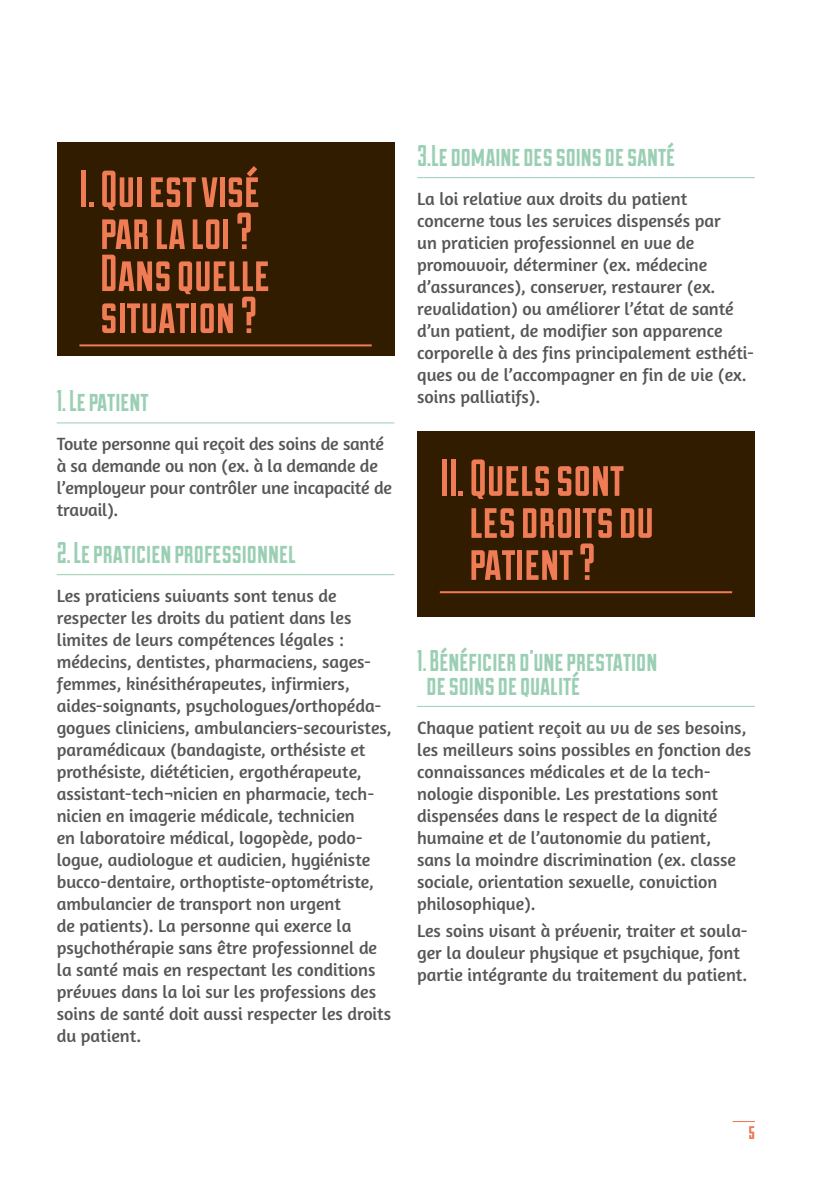
<style>
.page{position:relative;width:840px;height:1191px;background:#fff}
.page>*{position:absolute;margin:0;border:0;box-sizing:border-box;transform-origin:0 0}
.Titel_1_Duke{font:52px/42px "Duke Fill";color:#ef7c55;text-align:center}
.HEADING_1{font:30px/24px "Duke Fill";color:#9acfb3}
.Brood{font:18px/22px "Amaranth";color:#565655}
.Brood-2{font:18px "Duke Fill";color:#ef7c55}
</style>
<div class="page">
<hr style="left:57px;top:422px;width:337px;height:1px;background:#9acfb3">
<hr style="left:57px;top:574px;width:337px;height:1px;background:#9acfb3">
<div style="left:57px;top:143px;width:337px;height:213px;background:#311c00"></div>
<hr style="left:79px;top:344px;width:292px;height:2px;background:#ef7c55">
<hr style="left:417px;top:177px;width:337px;height:1px;background:#9acfb3">
<div style="left:417px;top:431px;width:337px;height:186px;background:#311c00"></div>
<hr style="left:439px;top:591px;width:292px;height:2px;background:#ef7c55">
<hr style="left:417px;top:706px;width:337px;height:1px;background:#9acfb3">
<svg style="left:732px;top:1121px;width:22px;height:1px"></svg>
<p class="Titel_1_Duke" style="left:79px;top:167px;width:192px">I. Qui est visé par la loi ?<br>Dans quelle situation?</p>
<p class="HEADING_1" style="left:57px;top:388px;width:93px">1. Le patient</p>
<p class="Brood" style="left:57px;top:433px;width:336px">Toute personne qui reçoit des soins de santé à sa demande ou non (ex. à la demande de l’employeur pour contrôler une incapacité de travail).</p>
<p class="HEADING_1" style="left:57px;top:539px;width:240px">2. Le praticien professionnel</p>
<p class="Brood" style="left:57px;top:584px;width:336px">Les praticiens suivants sont tenus de respecter les droits du patient dans les limites de leurs compétences légales : médecins, dentistes, pharmaciens, sages&shy;femmes, kinésithérapeutes, infirmiers, aides-soignants, psychologues/orthopéda&shy;gogues cliniciens, ambulanciers-secouristes, paramédicaux (bandagiste, orthésiste et prothésiste, diététicien, ergothérapeute, assistant-tech¬nicien en pharmacie, tech&shy;nicien en imagerie médicale, technicien<br>en laboratoire médical, logopède, podo&shy;logue, audiologue et audicien, hygiéniste bucco-dentaire, orthoptiste-optométriste, ambulancier de transport non urgent<br>de patients). La personne qui exerce la psychothérapie sans être professionnel de la santé mais en respectant les conditions prévues dans la loi sur les professions des soins de santé doit aussi respecter les droits du patient.</p>
<p class="HEADING_1" style="left:417px;top:143px;width:259px">3.Le domaine des soins de santé</p>
<p class="Brood" style="left:417px;top:187px;width:338px">La loi relative aux droits du patient concerne tous les services dispensés par<br>un praticien professionnel en vue de promouvoir, déterminer (ex. médecine d’assurances), conserver, restaurer (ex. revalidation) ou améliorer l’état de santé d’un patient, de modifier son apparence corporelle à des fins principalement esthéti&shy;ques ou de l’accompagner en fin de vie (ex. soins palliatifs).</p>
<p class="Titel_1_Duke" style="left:439px;top:455px;width:215px">II. Quels sont les droits du patient?</p>
<p class="HEADING_1" style="left:426px;top:647px;width:232px;text-indent:-9px">1. Bénéficier d’une prestation de soins de qualité</p>
<p class="Brood" style="left:417px;top:716px;width:335px">Chaque patient reçoit au vu de ses besoins, les meilleurs soins possibles en fonction des connaissances médicales et de la tech&shy;nologie disponible. Les prestations sont dispensées dans le respect de la dignité humaine et de l’autonomie du patient,<br>sans la moindre discrimination (ex. classe sociale, orientation sexuelle, conviction philosophique).</p>
<p class="Brood" style="left:417px;top:920px;width:332px">Les soins visant à prévenir, traiter et soula&shy;ger la douleur physique et psychique, font partie intégrante du traitement du patient.</p>
<p class="Brood-2" style="left:748px;top:1122px;width:8px">5</p>
</div>
